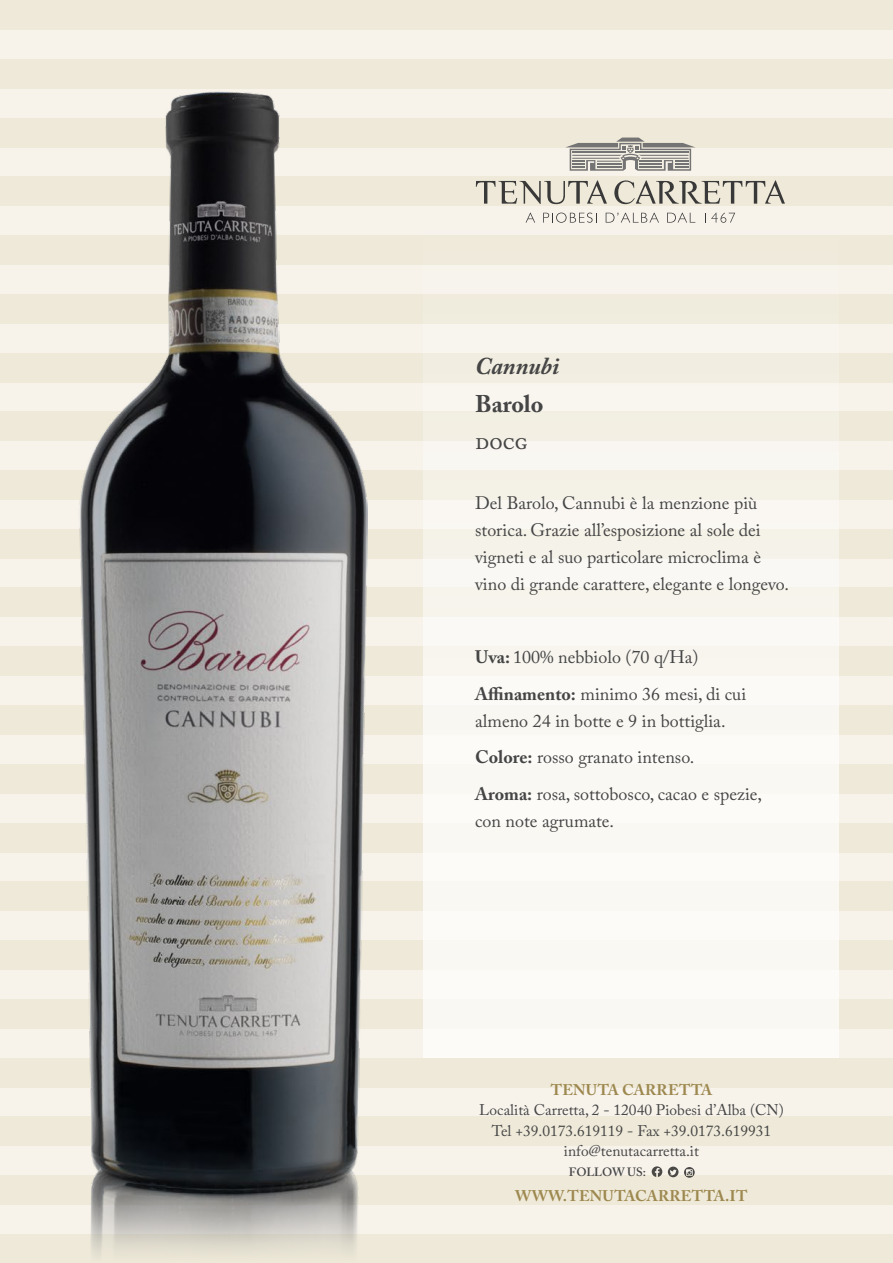
<style>
.page{position:relative;width:893px;height:1263px;background:#fff}
.page>*{position:absolute;margin:0;border:0;box-sizing:border-box;transform-origin:0 0}
.t1{font:italic 700 24px "Adobe Caslon Pro";color:#454545}
.t2{font:700 24px "Adobe Caslon Pro";color:#454545}
.t3{font:24px "Adobe Caslon Pro";color:#454545}
.t4{font:18px/27px "Adobe Caslon Pro";color:#454545}
.t5{font:15.45px/20.5px "Adobe Caslon Pro";color:#454545;text-align:center}
.t6{font:700 15.45px "Adobe Caslon Pro";letter-spacing:.015em;color:#9d884f}
.t7{font:600 12px "Adobe Caslon Pro";letter-spacing:-.005em;color:#454545}
.s1{font-weight:700}
</style>
<div class="page">
<div style="left:0;top:0;width:893px;height:1234px;background:#f7f3eb"></div>
<div style="left:0;top:59px;width:893px;height:30px;background:#eee9d8"></div>
<div style="left:0;top:0;width:893px;height:30px;background:#eee9d8"></div>
<div style="left:0;top:118px;width:893px;height:29px;background:#eee9d8"></div>
<div style="left:0;top:705px;width:893px;height:30px;background:#eee9d8"></div>
<div style="left:0;top:177px;width:893px;height:29px;background:#eee9d8"></div>
<div style="left:0;top:764px;width:893px;height:30px;background:#eee9d8"></div>
<div style="left:0;top:235px;width:893px;height:30px;background:#eee9d8"></div>
<div style="left:0;top:823px;width:893px;height:29px;background:#eee9d8"></div>
<div style="left:0;top:294px;width:893px;height:29px;background:#eee9d8"></div>
<div style="left:0;top:882px;width:893px;height:29px;background:#eee9d8"></div>
<div style="left:0;top:353px;width:893px;height:29px;background:#eee9d8"></div>
<div style="left:0;top:940px;width:893px;height:30px;background:#eee9d8"></div>
<div style="left:0;top:412px;width:893px;height:29px;background:#eee9d8"></div>
<div style="left:0;top:999px;width:893px;height:29px;background:#eee9d8"></div>
<div style="left:0;top:470px;width:893px;height:30px;background:#eee9d8"></div>
<div style="left:0;top:1058px;width:893px;height:29px;background:#eee9d8"></div>
<div style="left:0;top:529px;width:893px;height:29px;background:#eee9d8"></div>
<div style="left:0;top:1116px;width:893px;height:30px;background:#eee9d8"></div>
<div style="left:0;top:588px;width:893px;height:29px;background:#eee9d8"></div>
<div style="left:0;top:1175px;width:893px;height:30px;background:#eee9d8"></div>
<div style="left:0;top:646px;width:893px;height:30px;background:#eee9d8"></div>
<div style="left:0;top:1234px;width:893px;height:29px;background:#eee9d8"></div>
<div style="left:423px;top:114px;width:416px;height:944px;background:linear-gradient(to bottom,#f2ede1,#fdfcfb)"></div>
<svg style="left:652px;top:1166px;width:10px;height:11px"></svg>
<svg style="left:668px;top:1166px;width:10px;height:11px"></svg>
<svg style="left:684px;top:1167px;width:11px;height:11px"></svg>
<svg style="left:614px;top:180px;width:171px;height:24px"></svg>
<svg style="left:476px;top:180px;width:131px;height:24px"></svg>
<svg style="left:526px;top:213px;width:9px;height:10px"></svg>
<svg style="left:543px;top:213px;width:54px;height:10px"></svg>
<svg style="left:606px;top:213px;width:53px;height:10px"></svg>
<svg style="left:667px;top:213px;width:28px;height:10px"></svg>
<svg style="left:705px;top:213px;width:30px;height:10px"></svg>
<svg style="left:565px;top:138px;width:130px;height:33px"></svg>
<img style="left:79px;top:91px;width:289px;height:1163px">
<h1 class="t1" style="left:475px;top:352px;width:86px">Cannubi</h1>
<h1 class="t2" style="left:475px;top:389px;width:70px">Barolo</h1>
<h1 class="t3" style="left:475px;top:427px;width:54px">docg</h1>
<p class="t4" style="left:475px;top:490px;width:315px">Del Barolo, Cannubi è la menzione più storica. Grazie all’esposizione al sole dei vigneti e al suo particolare microclima è vino di grande carattere, elegante e longevo.</p>
<p class="t4" style="left:475px;top:639px;width:273px;line-height:36.5px"><span class="s1">Uva:</span> 100% nebbiolo (70 q/Ha)<br><span class="s1">Affinamento:</span> minimo 36 mesi, di cui</p>
<p class="t4" style="left:475px;top:702px;width:288px;line-height:36.5px">almeno 24 in botte e 9 in bottiglia.<br><span class="s1">Colore:</span> rosso granato intenso.<br><span class="s1">Aroma:</span> rosa, sottobosco, cacao e spezie,</p>
<p class="t4" style="left:475px;top:807px;width:140px">con note agrumate.</p>
<p class="t6" style="left:551px;top:1080px;width:163px">TENUTA CARRETTA</p>
<p class="t5" style="left:479px;top:1099px;width:306px">Località Carretta, 2 - 12040 Piobesi d’Alba (CN)<br>Tel +39.0173.619119 - Fax +39.0173.619931 info@tenutacarretta.it</p>
<p class="t6" style="left:515px;top:1187px;width:234px">WWW.TENUTACARRETTA.IT</p>
<p class="t7" style="left:569px;top:1164px;width:79px">FOLLOW US:</p>
</div>
